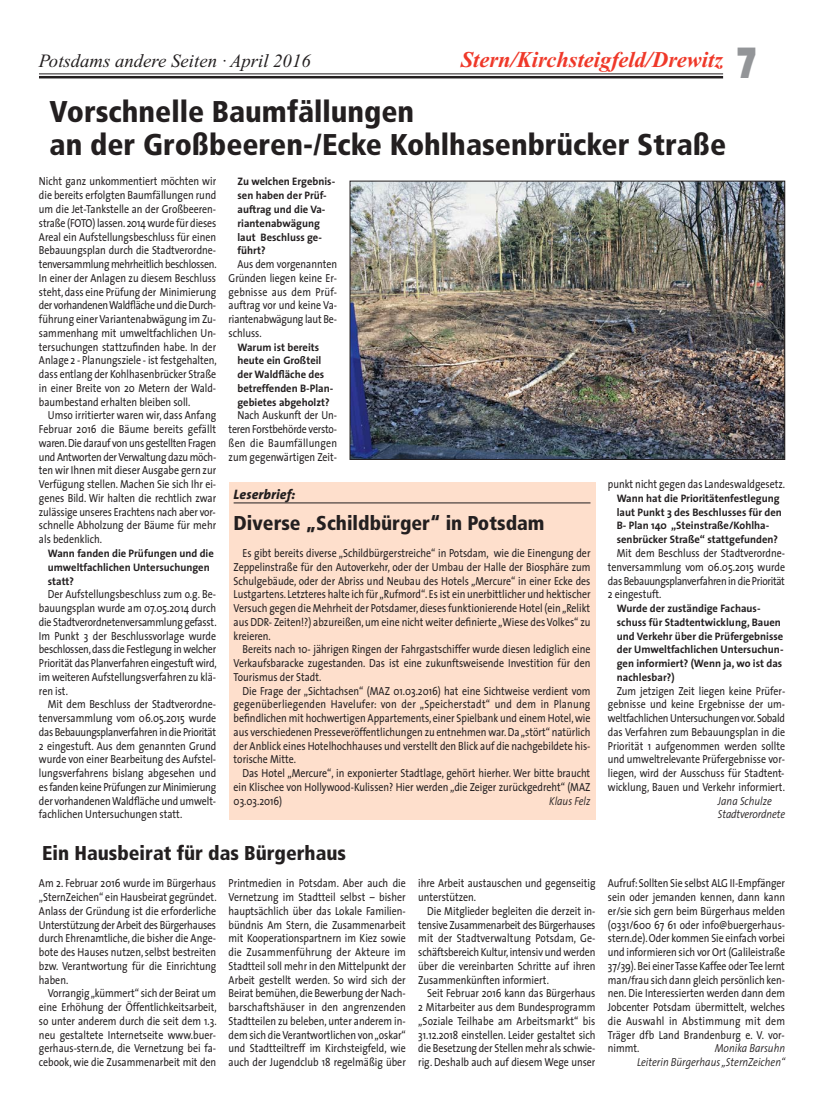
<style>
.page{position:relative;width:833px;height:1117px;background:#fff}
.page>*{position:absolute;margin:0;border:0;box-sizing:border-box;transform-origin:0 0}
.t1{font:900 condensed 30px/32.5px "Frutiger";color:#231f20}
.t2{font:italic 700 22.5px "Times New Roman";color:#ef3829}
.t3{font:900 condensed 20px "Frutiger";color:#231f20}
.t4{font:italic 18.75px "Times New Roman";color:#231f20}
.t5{font:italic 800 13.75px "The Sans";letter-spacing:.01em;color:#231f20}
.t6{font:11.62px/13.8px "The Sans";color:#231f20;text-align:justify;scale:.85 1}
.t7{font:italic 300 11.62px/13.8px "The Sans";color:#231f20;scale:.87 1}
.t8{font:700 10.88px/13.8px "The Sans";color:#231f20}
.s1{font-family:"The Sans Black Expert";font-weight:400;font-style:normal;font-size:45px;color:#939598}
</style>
<div class="page">
<hr style="left:39px;top:73px;width:684px;height:1px;background:#231f20">
<hr style="left:39px;top:76px;width:684px;height:2px;background:#231f20">
<img style="left:352px;top:183px;width:431px;height:274px">
<div style="left:350px;top:181px;width:435px;height:278px;border:1px solid #231f20"></div>
<div style="left:229px;top:482px;width:366px;height:337px;background:#fedfcc"></div>
<hr style="left:234px;top:502px;width:356px;height:1px;background:#231f20">
<h3 class="t4" style="left:39px;top:54px;width:273px">Potsdams andere Seiten · April 2016</h3>
<h2 class="t2" style="left:460px;top:52px;width:298px">Stern/Kirchsteigfeld/Drewitz <span class="s1">7</span></h2>
<h1 class="t1" style="left:50px;top:98px;width:678px">Vorschnelle Baumfällungen<br>an der Großbeeren-/Ecke Kohlhasenbrücker Straße</h1>
<p class="t6" style="left:39px;top:176px;width:210px">Nicht ganz unkommentiert möchten wir die bereits erfolgten Baumfällungen rund um die Jet-Tankstelle an der Großbeeren&shy;straße (FOTO) lassen. 2014 wurde für dieses Areal ein Aufstellungsbeschluss für einen Bebauungsplan durch die Stadtverordne&shy;tenversammlung mehrheitlich beschlossen.<br>In einer der Anlagen zu diesem Beschluss steht, dass eine Prüfung der Minimierung der vorhandenen Waldfläche und die Durch&shy;führung einer Variantenabwägung im Zu&shy;sammenhang mit umweltfachlichen Un&shy;tersuchungen stattzufinden habe. In der Anlage 2 - Planungsziele - ist festgehalten, dass entlang der Kohlhasenbrücker Straße in einer Breite von 20 Metern der Wald&shy;baumbestand erhalten bleiben soll.</p>
<p class="t6" style="left:39px;top:409px;width:210px;text-indent:9px">Umso irritierter waren wir, dass Anfang Februar 2016 die Bäume bereits gefällt waren. Die darauf von uns gestellten Fragen und Antworten der Verwaltung dazu möch&shy;ten wir Ihnen mit dieser Ausgabe gern zur Verfügung stellen. Machen Sie sich Ihr ei&shy;genes Bild. Wir halten die rechtlich zwar zulässige unseres Erachtens nach aber vor&shy;schnelle Abholzung der Bäume für mehr als bedenklich.</p>
<p class="t8" style="left:48px;top:547px;width:167px">Wann fanden die Prüfungen und die umweltfachlichen Untersuchungen statt?</p>
<p class="t6" style="left:39px;top:588px;width:210px;text-indent:9px">Der Aufstellungsbeschluss zum o.g. Be&shy;bauungsplan wurde am 07.05.2014 durch die Stadtverordnetenversammlung gefasst.<br>Im Punkt 3 der Beschlussvorlage wurde beschlossen, dass die Festlegung in welcher Priorität das Planverfahren eingestuft wird, im weiteren Aufstellungsverfahren zu klä&shy;ren ist.</p>
<p class="t6" style="left:39px;top:698px;width:210px;text-indent:9px">Mit dem Beschluss der Stadtverordne&shy;tenversammlung vom 06.05.2015 wurde das Bebauungsplanverfahren in die Priorität 2 eingestuft. Aus dem genannten Grund wurde von einer Bearbeitung des Aufstel&shy;lungsverfahrens bislang abgesehen und es fanden keine Prüfungen zur Minimierung der vorhandenen Waldfläche und umwelt&shy;fachlichen Untersuchungen statt.</p>
<p class="t8" style="left:237px;top:176px;width:99px">Zu welchen Ergebnis&shy;sen haben der Prüf&shy;auftrag und die Va&shy;riantenabwägung laut Beschluss ge&shy;führt?</p>
<p class="t6" style="left:229px;top:258px;width:129px;text-indent:9px">Aus dem vorgenannten Gründen liegen keine Er&shy;gebnisse aus dem Prüf&shy;auftrag vor und keine Va&shy;riantenabwägung laut Be&shy;schluss.</p>
<p class="t8" style="left:237px;top:341px;width:97px">Warum ist bereits heute ein Großteil der Waldfläche des betreffenden B-Plan&shy;gebietes abgeholzt?</p>
<p class="t6" style="left:229px;top:409px;width:129px;text-indent:9px">Nach Auskunft der Un&shy;teren Forstbehörde versto&shy;ßen die Baumfällungen zum gegenwärtigen Zeit-</p>
<p class="t5" style="left:234px;top:487px;width:63px">Leserbrief:</p>
<h3 class="t3" style="left:234px;top:514px;width:312px">Diverse „Schildbürger“ in Potsdam</h3>
<p class="t6" style="left:234px;top:547px;width:421px;text-indent:9px">Es gibt bereits diverse „Schildbürgerstreiche“ in Potsdam, wie die Einengung der Zeppelinstraße für den Autoverkehr, oder der Umbau der Halle der Biosphäre zum Schulgebäude, oder der Abriss und Neubau des Hotels „Mercure“ in einer Ecke des Lustgartens. Letzteres halte ich für „Rufmord“. Es ist ein unerbittlicher und hektischer Versuch gegen die Mehrheit der Potsdamer, dieses funktionierende Hotel (ein „Relikt aus DDR- Zeiten!?) abzureißen, um eine nicht weiter definierte „Wiese des Volkes“ zu kreieren.</p>
<p class="t6" style="left:234px;top:643px;width:421px;text-indent:9px">Bereits nach 10- jährigen Ringen der Fahrgastschiffer wurde diesen lediglich eine Verkaufsbaracke zugestanden. Das ist eine zukunftsweisende Investition für den Tourismus der Stadt.</p>
<p class="t6" style="left:234px;top:684px;width:421px;text-indent:9px">Die Frage der „Sichtachsen“ (MAZ 01.03.2016) hat eine Sichtweise verdient vom gegenüberliegenden Havelufer: von der „Speicherstadt“ und dem in Planung befindlichen mit hochwertigen Appartements, einer Spielbank und einem Hotel, wie aus verschiedenen Presseveröffentlichungen zu entnehmen war. Da „stört“ natürlich der Anblick eines Hotelhochhauses und verstellt den Blick auf die nachgebildete his - torische Mitte.</p>
<p class="t6" style="left:234px;top:767px;width:421px;text-indent:9px">Das Hotel „Mercure“, in exponierter Stadtlage, gehört hierher. Wer bitte braucht ein Klischee von Hollywood-Kulissen? Hier werden „die Zeiger zurückgedreht“ (MAZ 03.03.2016)</p>
<p class="t7" style="left:549px;top:794px;width:49px">Klaus Felz</p>
<h3 class="t3" style="left:42px;top:844px;width:305px">Ein Hausbeirat für das Bürgerhaus</h3>
<p class="t6" style="left:39px;top:877px;width:210px">Am 2. Februar 2016 wurde im Bürgerhaus „SternZeichen“ ein Hausbeirat gegründet.<br>Anlass der Gründung ist die erforderliche Unterstützung der Arbeit des Bürgerhauses durch Ehrenamtliche, die bisher die Ange&shy;bote des Hauses nutzen, selbst bestreiten bzw. Verantwortung für die Einrichtung haben.</p>
<p class="t6" style="left:39px;top:987px;width:211px;text-indent:9px">Vorrangig „kümmert“ sich der Beirat um eine Erhöhung der Öffentlichkeitsarbeit, so unter anderem durch die seit dem 1.3. neu gestaltete Internetseite www.buer&shy;gerhaus-stern.de, die Vernetzung bei fa&shy;cebook, wie die Zusammenarbeit mit den</p>
<p class="t6" style="left:229px;top:877px;width:210px">Printmedien in Potsdam. Aber auch die Vernetzung im Stadtteil selbst – bisher hauptsächlich über das Lokale Familien&shy;bündnis Am Stern, die Zusammenarbeit mit Kooperationspartnern im Kiez sowie die Zusammenführung der Akteure im Stadtteil soll mehr in den Mittelpunkt der Arbeit gestellt werden. So wird sich der Beirat bemühen, die Bewerbung der Nach&shy;barschaftshäuser in den angrenzenden Stadtteilen zu beleben, unter anderem in&shy;dem sich die Verantwortlichen von „oskar“ und Stadtteiltreff im Kirchsteigfeld, wie auch der Jugendclub 18 regelmäßig über</p>
<p class="t6" style="left:418px;top:877px;width:210px">ihre Arbeit austauschen und gegenseitig unterstützen.</p>
<p class="t6" style="left:418px;top:904px;width:210px;text-indent:9px">Die Mitglieder begleiten die derzeit in&shy;tensive Zusammenarbeit des Bürgerhauses mit der Stadtverwaltung Potsdam, Ge&shy;schäftsbereich Kultur, intensiv und werden über die vereinbarten Schritte auf ihren Zusammenkünften informiert.</p>
<p class="t6" style="left:418px;top:987px;width:210px;text-indent:9px">Seit Februar 2016 kann das Bürgerhaus 2 Mitarbeiter aus dem Bundesprogramm „Soziale Teilhabe am Arbeitsmarkt“ bis 31.12.2018 einstellen. Leider gestaltet sich die Besetzung der Stellen mehr als schwie&shy;rig. Deshalb auch auf diesem Wege unser</p>
<p class="t6" style="left:608px;top:478px;width:210px">punkt nicht gegen das Landeswaldgesetz.</p>
<p class="t8" style="left:617px;top:492px;width:167px">Wann hat die Prioritätenfestlegung laut Punkt 3 des Beschlusses für den B- Plan 140 „Steinstraße/Kohlha&shy;senbrücker Straße“ stattgefunden?</p>
<p class="t6" style="left:608px;top:547px;width:210px;text-indent:9px">Mit dem Beschluss der Stadtverordne&shy;tenversammlung vom 06.05.2015 wurde das Bebauungsplanverfahren in die Priorität 2 eingestuft.</p>
<p class="t8" style="left:617px;top:602px;width:168px">Wurde der zuständige Fachaus&shy;schuss für Stadtentwicklung, Bauen und Verkehr über die Prüfergebnisse der Umweltfachlichen Untersuchun&shy;gen informiert? (Wenn ja, wo ist das nachlesbar?)</p>
<p class="t6" style="left:608px;top:684px;width:210px;text-indent:9px">Zum jetzigen Zeit liegen keine Prüfer&shy;gebnisse und keine Ergebnisse der um&shy;weltfachlichen Untersuchungen vor. Sobald das Verfahren zum Bebauungsplan in die Priorität 1 aufgenommen werden sollte und umweltrelevante Prüfergebnisse vor&shy;liegen, wird der Ausschuss für Stadtent&shy;wicklung, Bauen und Verkehr informiert.</p>
<p class="t7" style="left:718px;top:794px;width:79px">Jana Schulze<br>Stadtverordnete</p>
<p class="t6" style="left:608px;top:877px;width:210px">Aufruf: Sollten Sie selbst ALG II-Empfänger sein oder jemanden kennen, dann kann er/sie sich gern beim Bürgerhaus melden (0331/600 67 61 oder info@buergerhaus&shy;stern.de). Oder kommen Sie einfach vorbei und informieren sich vor Ort (Galileistraße 37/39). Bei einer Tasse Kaffee oder Tee lernt man/frau sich dann gleich persönlich ken&shy;nen. Die Interessierten werden dann dem Jobcenter Potsdam übermittelt, welches die Auswahl in Abstimmung mit dem Träger dfb Land Brandenburg e. V. vor&shy;nimmt.</p>
<p class="t7" style="left:637px;top:1042px;width:172px;text-align:right">Monika Barsuhn<br>Leiterin Bürgerhaus „SternZeichen“</p>
</div>
